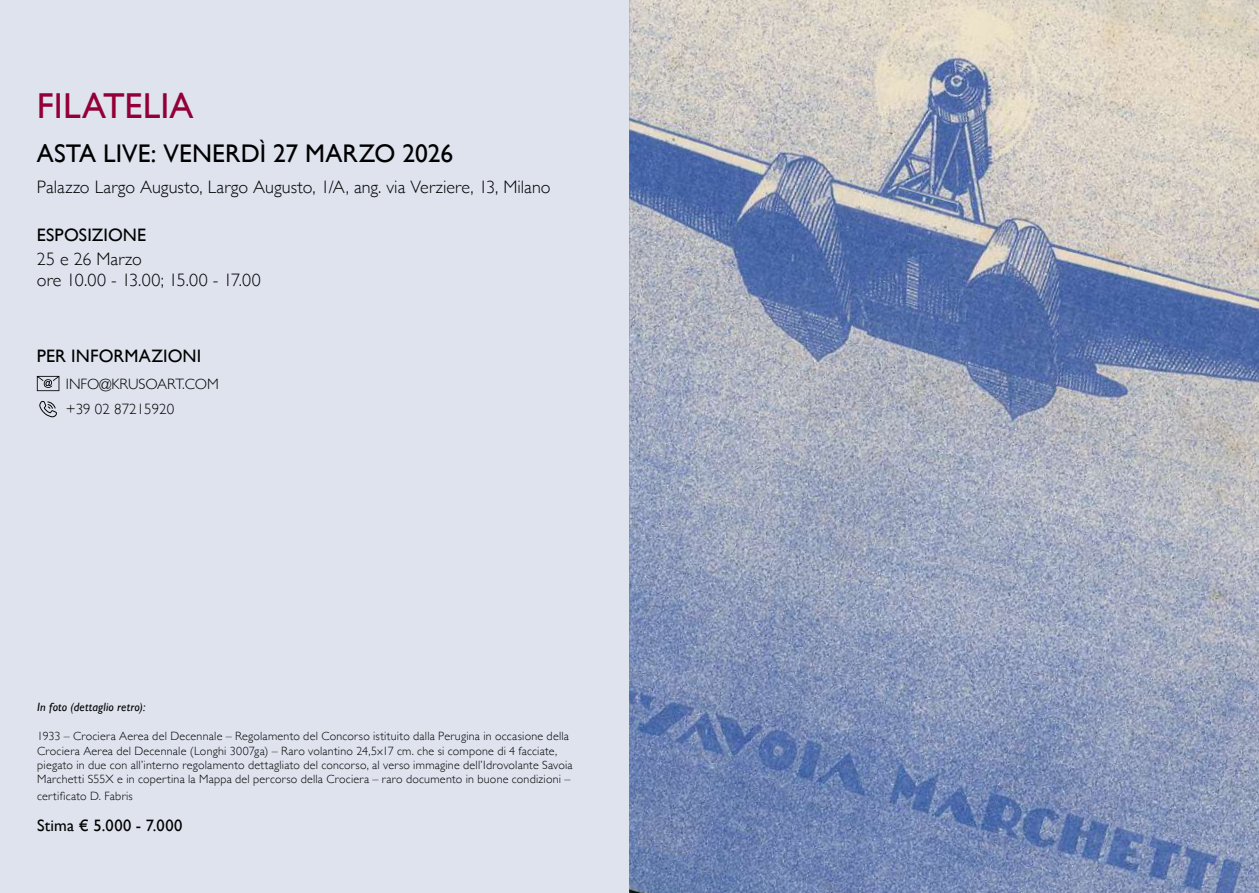
<style>
.page{position:relative;width:1259px;height:893px;background:#fff}
.page>*{position:absolute;margin:0;border:0;box-sizing:border-box;transform-origin:0 0}
.t1{font:36px "Gill Sans";letter-spacing:.005em;color:#930037}
.t2{font:25.5px "Gill Sans";letter-spacing:.005em;color:#000}
.t3{font:300 18px/21.6px "Gill Sans";letter-spacing:.005em;color:#000}
.t4{font:18px "Gill Sans";letter-spacing:.01em;color:#000}
.t5{font:16.5px "Gill Sans";letter-spacing:.025em;color:#000}
.t6{font:300 15px/25.7px "Gill Sans";color:#000}
.t7{font:300 12px/14.4px "Gill Sans";letter-spacing:.02em;color:#000}
.t8{font:italic 12px "Gill Sans";letter-spacing:.02em;color:#000}
</style>
<div class="page">
<img style="left:629px;top:0;width:630px;height:893px">
<div style="left:0;top:0;width:629px;height:893px;background:#dee3ee"></div>
<svg style="left:37px;top:376px;width:22px;height:15px"></svg>
<svg style="left:39px;top:401px;width:18px;height:16px"></svg>
<h1 class="t1" style="left:37px;top:85px;width:158px">FILATELIA</h1>
<h2 class="t2" style="left:37px;top:138px;width:418px">ASTA LIVE: VENERDÌ 27 MARZO 2026</h2>
<h3 class="t3" style="left:37px;top:175px;width:515px">Palazzo Largo Augusto, Largo Augusto, 1/A, ang. via Verziere, 13, Milano</h3>
<h3 class="t4" style="left:37px;top:224px;width:111px">ESPOSIZIONE</h3>
<h3 class="t3" style="left:37px;top:247px;width:225px">25 e 26 Marzo<br>ore 10.00 - 13.00; 15.00 - 17.00</h3>
<h3 class="t4" style="left:37px;top:345px;width:166px">PER INFORMAZIONI</h3>
<p class="t6" style="left:66px;top:370px;width:155px">INFO@KRUSOART.COM +39 02 87215920</p>
<p class="t8" style="left:37px;top:700px;width:110px">In foto (dettaglio retro):</p>
<p class="t7" style="left:37px;top:728px;width:537px">1933 – Crociera Aerea del Decennale – Regolamento del Concorso istituito dalla Perugina in occasione della Crociera Aerea del Decennale (Longhi 3007ga) – Raro volantino 24,5x17 cm. che si compone di 4 facciate, piegato in due con all’interno regolamento dettagliato del concorso, al verso immagine dell’Idrovolante Savoia Marchetti S55X e in copertina la Mappa del percorso della Crociera – raro documento in buone condizioni –</p>
<p class="t7" style="left:37px;top:788px;width:97px">certificato D. Fabris</p>
<h3 class="t5" style="left:37px;top:816px;width:147px">Stima € 5.000 - 7.000</h3>
</div>
